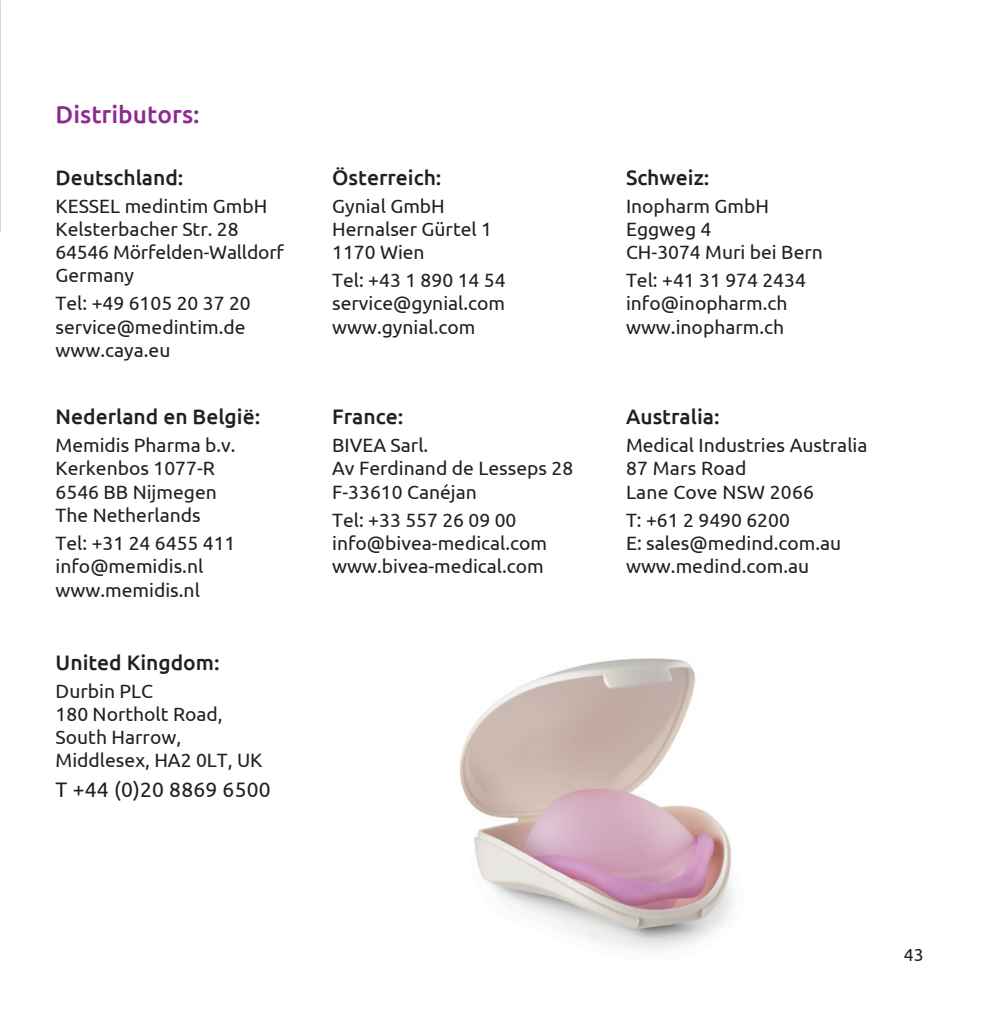
<style>
.page{position:relative;width:1003px;height:1032px;background:#fff}
.page>*{position:absolute;margin:0;border:0;box-sizing:border-box;transform-origin:0 0}
.t1{font:500 24.5px "Ubuntu";color:#8d2a90}
.t2{font:500 21px "Ubuntu";color:#231f20}
.t3{font:21px "Ubuntu";letter-spacing:.01em;color:#231f20}
.t4{font:19.25px/23.1px "Ubuntu";color:#231f20}
.t5{font:17.5px "Ubuntu";color:#231f20}
</style>
<div class="page">
<img style="left:459px;top:658px;width:274px;height:292px">
<p class="t1" style="left:56px;top:99px;width:145px">Distributors:</p>
<p class="t2" style="left:56px;top:164px;width:129px">Deutschland:</p>
<p class="t4" style="left:56px;top:194px;width:230px">KESSEL medintim GmbH<br>Kelsterbacher Str. 28<br>64546 Mörfelden-Walldorf<br>Germany</p>
<p class="t4" style="left:56px;top:291px;width:197px">Tel: +49 6105 20 37 20 service@medintim.de www.caya.eu</p>
<p class="t2" style="left:56px;top:403px;width:206px">Nederland en België:</p>
<p class="t4" style="left:56px;top:433px;width:181px">Memidis Pharma b.v.<br>Kerkenbos 1077-R<br>6546 BB Nijmegen<br>The Netherlands</p>
<p class="t4" style="left:56px;top:530px;width:181px">Tel: +31 24 6455 411 info@memidis.nl www.memidis.nl</p>
<p class="t2" style="left:56px;top:649px;width:165px">United Kingdom:</p>
<p class="t4" style="left:56px;top:679px;width:208px">Durbin PLC<br>180 Northolt Road,<br>South Harrow,<br>Middlesex, HA2 0LT, UK</p>
<p class="t3" style="left:56px;top:777px;width:216px">T +44 (0)20 8869 6500</p>
<p class="t2" style="left:332px;top:164px;width:111px">Österreich:</p>
<p class="t4" style="left:332px;top:194px;width:161px">Gynial GmbH<br>Hernalser Gürtel 1<br>1170 Wien</p>
<p class="t4" style="left:332px;top:268px;width:175px;text-align:justify">Tel: +43 1 890 14 54 service@gynial.com www.gynial.com</p>
<p class="t2" style="left:332px;top:403px;width:73px">France:</p>
<p class="t4" style="left:332px;top:433px;width:242px">BIVEA Sarl.<br>Av Ferdinand de Lesseps 28<br>F-33610 Canéjan</p>
<p class="t4" style="left:332px;top:508px;width:216px">Tel: +33 557 26 09 00 info@bivea-medical.com www.bivea-medical.com</p>
<p class="t2" style="left:625px;top:164px;width:85px">Schweiz:</p>
<p class="t4" style="left:625px;top:194px;width:198px">Inopharm GmbH<br>Eggweg 4<br>CH-3074 Muri bei Bern</p>
<p class="t4" style="left:625px;top:268px;width:181px">Tel: +41 31 974 2434 info@inopharm.ch www.inopharm.ch</p>
<p class="t2" style="left:625px;top:403px;width:95px">Australia:</p>
<p class="t4" style="left:625px;top:433px;width:243px">Medical Industries Australia<br>87 Mars Road<br>Lane Cove NSW 2066</p>
<p class="t4" style="left:625px;top:508px;width:217px">T: +61 2 9490 6200<br>E: sales@medind.com.au www.medind.com.au</p>
<p class="t5" style="left:903px;top:944px;width:21px">43</p>
</div>
